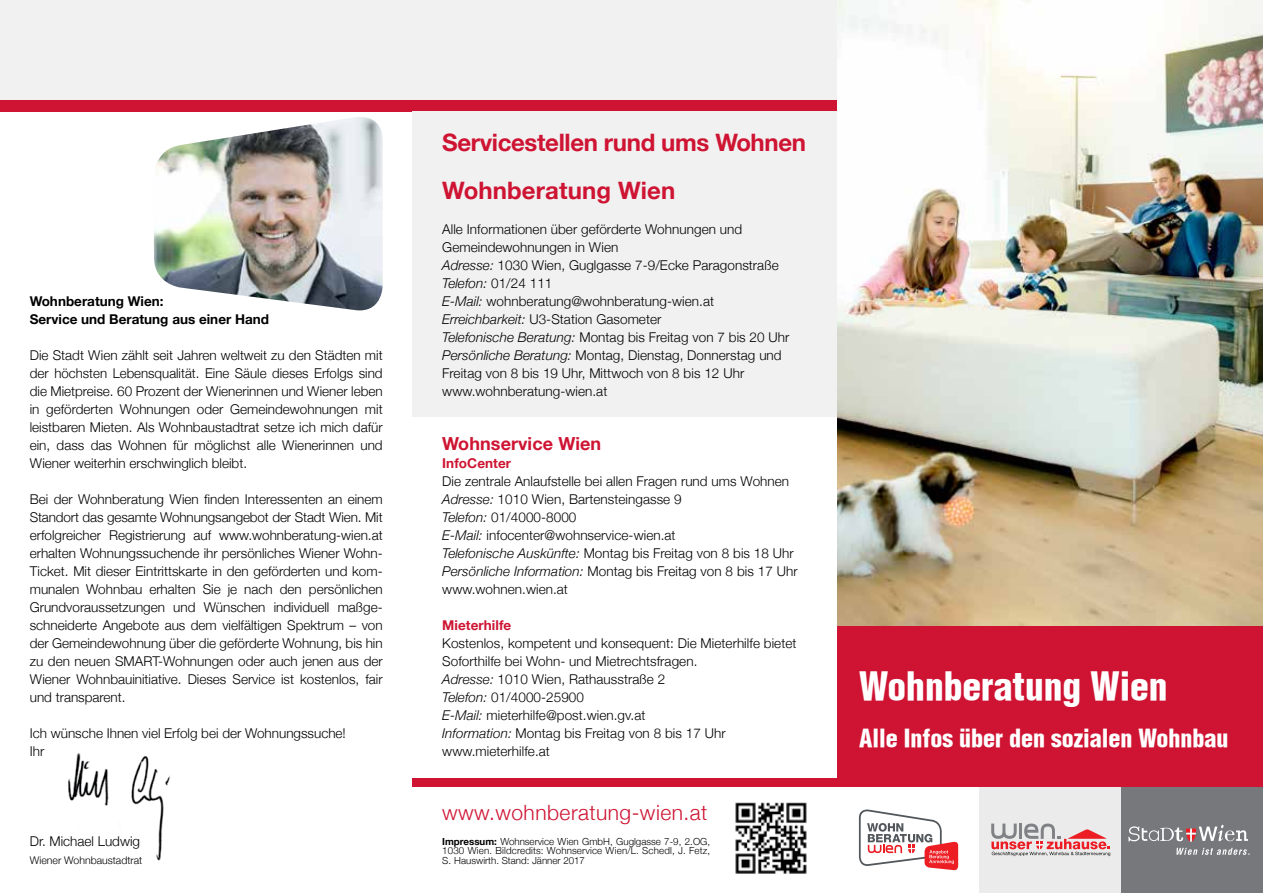
<style>
.page{position:relative;width:1263px;height:893px;background:#fff}
.page>*{position:absolute;margin:0;border:0;box-sizing:border-box;transform-origin:0 0}
.t1{font:900 condensed 37.5px "Helvetica";color:#fff}
.t2{font:700 24px/48px "Helvetica Neue";letter-spacing:-.015em;color:#ce1432}
.t3{font:900 condensed 24px "Helvetica";color:#fff}
.t4{font:300 21px "Helvetica Neue";letter-spacing:.02em;color:#ce1432}
.t5{font:700 18px "Helvetica Neue";letter-spacing:.005em;color:#ce1432}
.t6{font:300 13.5px/18px "Helvetica Neue";letter-spacing:.005em;color:#000}
.t7{font:700 13.5px/18px "Helvetica Neue";color:#000}
.t8{font:700 13.5px "Helvetica Neue";letter-spacing:.005em;color:#ce1432}
.t9{font:300 10.5px "Helvetica Neue";color:#000}
.t10{font:300 9.75px/9.8px "Helvetica Neue";letter-spacing:.005em;color:#000;text-align:justify}
.s1{font-style:italic}
.s2{font-weight:700}
</style>
<div class="page">
<div style="left:0;top:0;width:838px;height:106px;background:#f1f1f2"></div>
<div style="left:0;top:100px;width:838px;height:12px;background:#ce1432"></div>
<div style="left:413px;top:112px;width:425px;height:305px;background:#f1f1f2"></div>
<img style="left:838px;top:0;width:425px;height:626px">
<img style="left:68px;top:753px;width:102px;height:108px">
<div style="left:412px;top:778px;width:851px;height:9px;background:#ce1432"></div>
<img style="left:735px;top:802px;width:72px;height:72px">
<img style="left:154px;top:117px;width:229px;height:193px">
<div style="left:1121px;top:787px;width:142px;height:106px;background:#77787b"></div>
<div style="left:979px;top:787px;width:142px;height:106px;background:#ebebec"></div>
<svg style="left:991px;top:823px;width:119px;height:33px"></svg>
<svg style="left:859px;top:809px;width:99px;height:61px"></svg>
<svg style="left:1176px;top:848px;width:74px;height:7px"></svg>
<svg style="left:1128px;top:825px;width:120px;height:17px"></svg>
<div style="left:838px;top:626px;width:425px;height:161px;background:#ce1432"></div>
<p class="t7" style="left:30px;top:291px;width:241px">Wohnberatung Wien:<br>Service und Beratung aus einer Hand</p>
<p class="t6" style="left:30px;top:345px;width:354px;text-align:justify">Die Stadt Wien zählt seit Jahren weltweit zu den Städten mit der höchsten Lebensqualität. Eine Säule dieses Erfolgs sind die Mietpreise. 60 Prozent der Wienerinnen und Wiener leben in geförderten Wohnungen oder Gemeindewohnungen mit leistbaren Mieten. Als Wohnbaustadtrat setze ich mich dafür ein, dass das Wohnen für möglichst alle Wienerinnen und Wiener weiterhin erschwinglich bleibt.</p>
<p class="t6" style="left:30px;top:489px;width:354px;text-align:justify">Bei der Wohnberatung Wien finden Interessenten an einem Standort das gesamte Wohnungsangebot der Stadt Wien. Mit erfolgreicher Registrierung auf www.wohnberatung-wien.at erhalten Wohnungssuchende ihr persönliches Wiener Wohn-Ticket. Mit dieser Eintrittskarte in den geförderten und kom&shy;munalen Wohnbau erhalten Sie je nach den persönlichen Grundvoraussetzungen und Wünschen individuell maßge&shy;schneiderte Angebote aus dem vielfältigen Spektrum – von der Gemeindewohnung über die geförderte Wohnung, bis hin zu den neuen SMART-Wohnungen oder auch jenen aus der Wiener Wohnbauinitiative. Dieses Service ist kostenlos, fair und transparent.</p>
<p class="t6" style="left:30px;top:723px;width:318px">Ich wünsche Ihnen viel Erfolg bei der Wohnungssuche!<br>Ihr</p>
<p class="t6" style="left:30px;top:831px;width:112px">Dr. Michael Ludwig</p>
<p class="t9" style="left:30px;top:852px;width:114px">Wiener Wohnbaustadtrat</p>
<h2 class="t2" style="left:442px;top:117px;width:365px">Servicestellen rund ums Wohnen<br>Wohnberatung Wien</h2>
<p class="t6" style="left:442px;top:219px;width:349px">Alle Informationen über geförderte Wohnungen und Gemeindewohnungen in Wien<br><span class="s1">Adresse:</span> 1030 Wien, Guglgasse 7-9/Ecke Paragonstraße <span class="s1">Telefon:</span> 01/24 111<br><span class="s1">E-Mail:</span> wohnberatung@wohnberatung-wien.at <span class="s1">Erreichbarkeit:</span> U3-Station Gasometer<br><span class="s1">Telefonische Beratung:</span> Montag bis Freitag von 7 bis 20 Uhr <span class="s1">Persönliche Beratung:</span> Montag, Dienstag, Donnerstag und Freitag von 8 bis 19 Uhr, Mittwoch von 8 bis 12 Uhr www.wohnberatung-wien.at</p>
<h3 class="t5" style="left:442px;top:427px;width:160px">Wohnservice Wien</h3>
<p class="t8" style="left:442px;top:451px;width:70px">InfoCenter</p>
<p class="t6" style="left:442px;top:471px;width:357px">Die zentrale Anlaufstelle bei allen Fragen rund ums Wohnen <span class="s1">Adresse:</span> 1010 Wien, Bartensteingasse 9<br><span class="s1">Telefon:</span> 01/4000-8000<br><span class="s1">E-Mail:</span> infocenter@wohnservice-wien.at<br><span class="s1">Telefonische Auskünfte:</span> Montag bis Freitag von 8 bis 18 Uhr <span class="s1">Persönliche Information:</span> Montag bis Freitag von 8 bis 17 Uhr www.wohnen.wien.at</p>
<p class="t8" style="left:442px;top:613px;width:71px">Mieterhilfe</p>
<p class="t6" style="left:442px;top:633px;width:356px">Kostenlos, kompetent und konsequent: Die Mieterhilfe bietet Soforthilfe bei Wohn- und Mietrechtsfragen.<br><span class="s1">Adresse:</span> 1010 Wien, Rathausstraße 2<br><span class="s1">Telefon:</span> 01/4000-25900<br><span class="s1">E-Mail:</span> mieterhilfe@post.wien.gv.at<br><span class="s1">Information:</span> Montag bis Freitag von 8 bis 17 Uhr www.mieterhilfe.at</p>
<h3 class="t4" style="left:442px;top:795px;width:267px">www.wohnberatung-wien.at</h3>
<p class="t10" style="left:442px;top:836px;width:269px"><span class="s2">Impressum:</span> Wohnservice Wien GmbH, Guglgasse 7-9, 2.OG, 1030 Wien. Bildcredits: Wohnservice Wien/L. Schedl, J. Fetz, S. Hauswirth. Stand: Jänner 2017</p>
<h1 class="t1" style="left:859px;top:662px;width:310px">Wohnberatung Wien</h1>
<h2 class="t3" style="left:859px;top:723px;width:371px">Alle Infos über den sozialen Wohnbau</h2>
</div>
